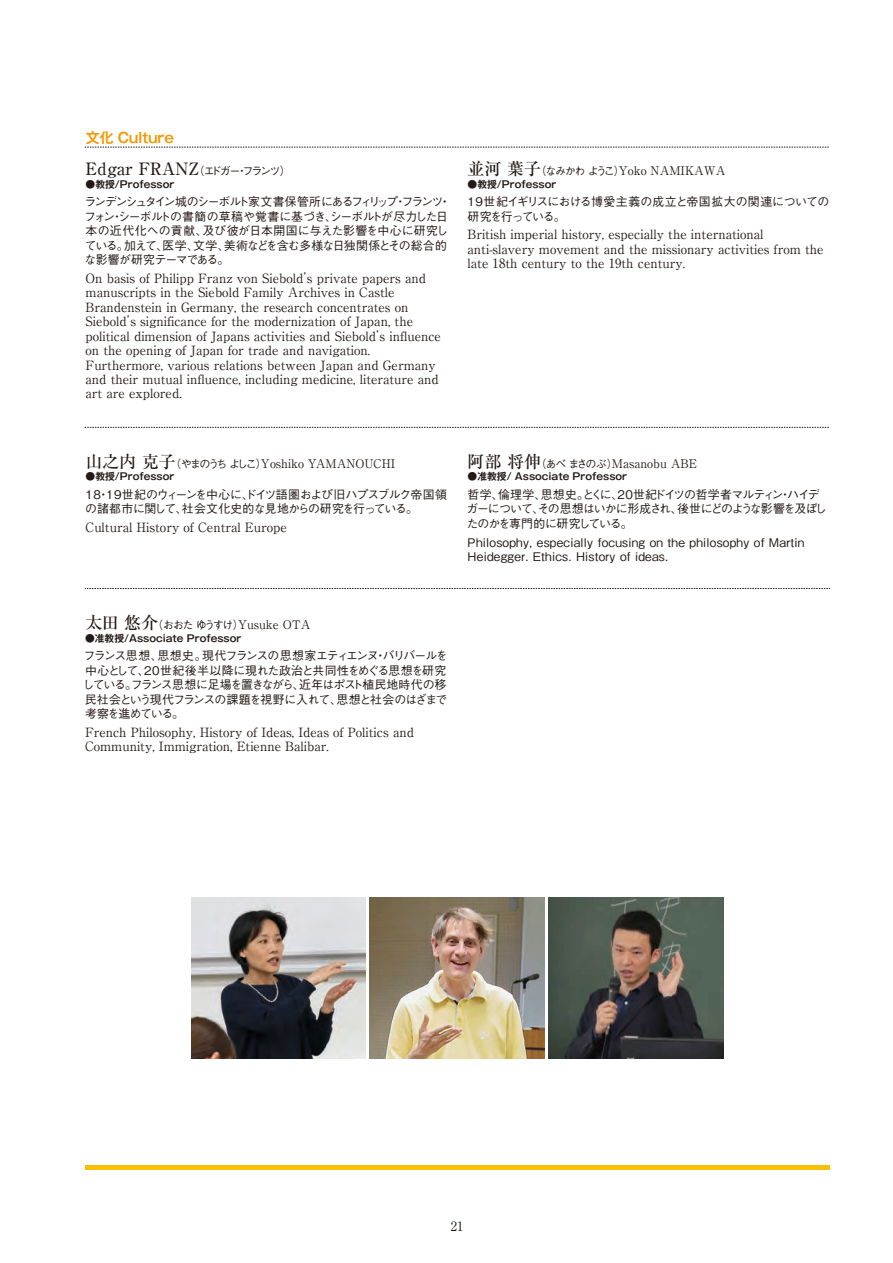
<style>
.page{position:relative;width:893px;height:1263px;background:#fff}
.page>*{position:absolute;margin:0;border:0;box-sizing:border-box;transform-origin:0 0}
.t1{font:700 14.1px "Gothic MB101 Pro De";letter-spacing:-.02em;color:#f39800}
.t2{font:12.75px/14.4px "Ryumin Pro";color:#231916}
.t3{font:500 11.85px/14.4px "Gothic BBB Pro";letter-spacing:-.06em;color:#231916}
.t4{font:500 11.85px/14.4px "Gothic BBB Pro";letter-spacing:-.02em;color:#231916;text-align:justify}
.t5{font:500 11.85px/14.4px "Gothic BBB Pro";letter-spacing:-.085em;color:#231916}
.t6{font:500 11.85px/14.4px "Gothic BBB Pro";letter-spacing:.02em;color:#231916}
.t7{font:11.85px "Ryumin Pro";color:#231916}
.t8{font:500 11.85px/14.4px "Gothic BBB Pro";letter-spacing:-.05em;color:#231916}
.t9{font:500 11.85px/14.4px "Gothic BBB Pro";letter-spacing:-.045em;color:#231916}
.t10{font:500 11.1px "Gothic BBB Pro";letter-spacing:-.16em;color:#231916}
.t11{font:700 9.75px "Gothic MB101 Pro De";color:#231916}
.s1{font-family:"Ryumin Pro";font-size:16.95px}
.s2{font-weight:500;font-size:16.95px}
.s3{font-family:"Gothic BBB Pro";font-weight:500;font-size:11.1px}
.s4{font-family:"Ryumin Pro";font-weight:400;font-size:11.85px}
</style>
<div class="page">
<hr style="left:85px;top:1165px;width:744px;height:4px;background:#fabf00">
<svg style="left:85px;top:588px;width:745px;height:1px"></svg>
<svg style="left:85px;top:147px;width:744px;height:1px"></svg>
<svg style="left:85px;top:427px;width:744px;height:1px"></svg>
<img style="left:370px;top:898px;width:174px;height:161px">
<img style="left:549px;top:898px;width:174px;height:161px">
<img style="left:191px;top:898px;width:175px;height:161px">
<p class="t1" style="left:86px;top:126px;width:90px">文化 Culture</p>
<p class="t10" style="left:86px;top:162px;width:207px"><span class="s1">Edgar FRANZ</span>（エドガー・フランツ）</p>
<p class="t11" style="left:86px;top:176px;width:90px">●教授/Professor</p>
<p class="t3" style="left:84px;top:193px;width:368px">ランデンシュタイン城のシーボルト家文書保管所にあるフィリップ・フランツ・フォン・シーボルトの書簡の草稿や覚書に基づき、シーボルトが尽力した日本の近代化への貢献、及び彼が日本開国に与えた影響を中心に研究している。加えて、医学、文学、美術などを含む多様な日独関係とその総合的な影響が研究テーマである。</p>
<p class="t2" style="left:86px;top:270px;width:357px">On basis of Philipp Franz von Siebold’s private papers and manuscripts in the Siebold Family Archives in Castle Brandenstein in Germany, the research concentrates on Siebold’s significance for the modernization of Japan, the political dimension of Japans activities and Siebold’s influence on the opening of Japan for trade and navigation.<br>Furthermore, various relations between Japan and Germany and their mutual influence, including medicine, literature and art are explored.</p>
<p class="t7" style="left:85px;top:454px;width:311px"><span class="s2">山之内 克子</span><span class="s3">（やまのうち よしこ）</span>Yoshiko YAMANOUCHI</p>
<p class="t11" style="left:86px;top:468px;width:90px">●教授/Professor</p>
<p class="t8" style="left:85px;top:486px;width:363px">18・19世紀のウィーンを中心に、ドイツ語圏および旧ハプスブルク帝国領の諸都市に関して、社会文化史的な見地からの研究を行っている。</p>
<p class="t2" style="left:86px;top:519px;width:203px">Cultural History of Central Europe</p>
<p class="t10" style="left:85px;top:616px;width:227px"><span class="s1">太田 悠介</span>（おおた ゆうすけ）<span class="s4">Yusuke OTA</span></p>
<p class="t11" style="left:85px;top:630px;width:158px">●准教授/Associate Professor</p>
<p class="t4" style="left:83px;top:647px;width:367px">フランス思想、思想史。現代フランスの思想家エティエンヌ・バリバールを中心として、20世紀後半以降に現れた政治と共同性をめぐる思想を研究している。フランス思想に足場を置きながら、近年はポスト植民地時代の移民社会という現代フランスの課題を視野に入れて、思想と社会のはざまで考察を進めている。</p>
<p class="t2" style="left:85px;top:724px;width:330px">French Philosophy, History of Ideas, Ideas of Politics and<br>Community, Immigration, Etienne Balibar.</p>
<p class="t7" style="left:468px;top:161px;width:259px"><span class="s2">並河 葉子</span><span class="s3">（なみかわ ようこ）</span>Yoko NAMIKAWA</p>
<p class="t11" style="left:468px;top:176px;width:90px">●教授/Professor</p>
<p class="t9" style="left:468px;top:193px;width:363px">19世紀イギリスにおける博愛主義の成立と帝国拡大の関連についての研究を行っている。</p>
<p class="t2" style="left:468px;top:227px;width:357px">British imperial history, especially the international anti-slavery movement and the missionary activities from the late 18th century to the 19th century.</p>
<p class="t7" style="left:468px;top:454px;width:231px"><span class="s2">阿部 将伸</span><span class="s3">（あべ まさのぶ）</span>Masanobu ABE</p>
<p class="t11" style="left:468px;top:468px;width:161px">●准教授/ Associate Professor</p>
<p class="t5" style="left:466px;top:486px;width:362px">哲学、倫理学、思想史。とくに、20世紀ドイツの哲学者マルティン・ハイデガーについて、その思想はいかに形成され、後世にどのような影響を及ぼしたのかを専門的に研究している。</p>
<p class="t6" style="left:468px;top:533px;width:338px">Philosophy, especially focusing on the philosophy of Martin<br>Heidegger. Ethics. History of ideas.</p>
<p class="t2" style="left:451px;top:1218px;width:14px">21</p>
</div>
